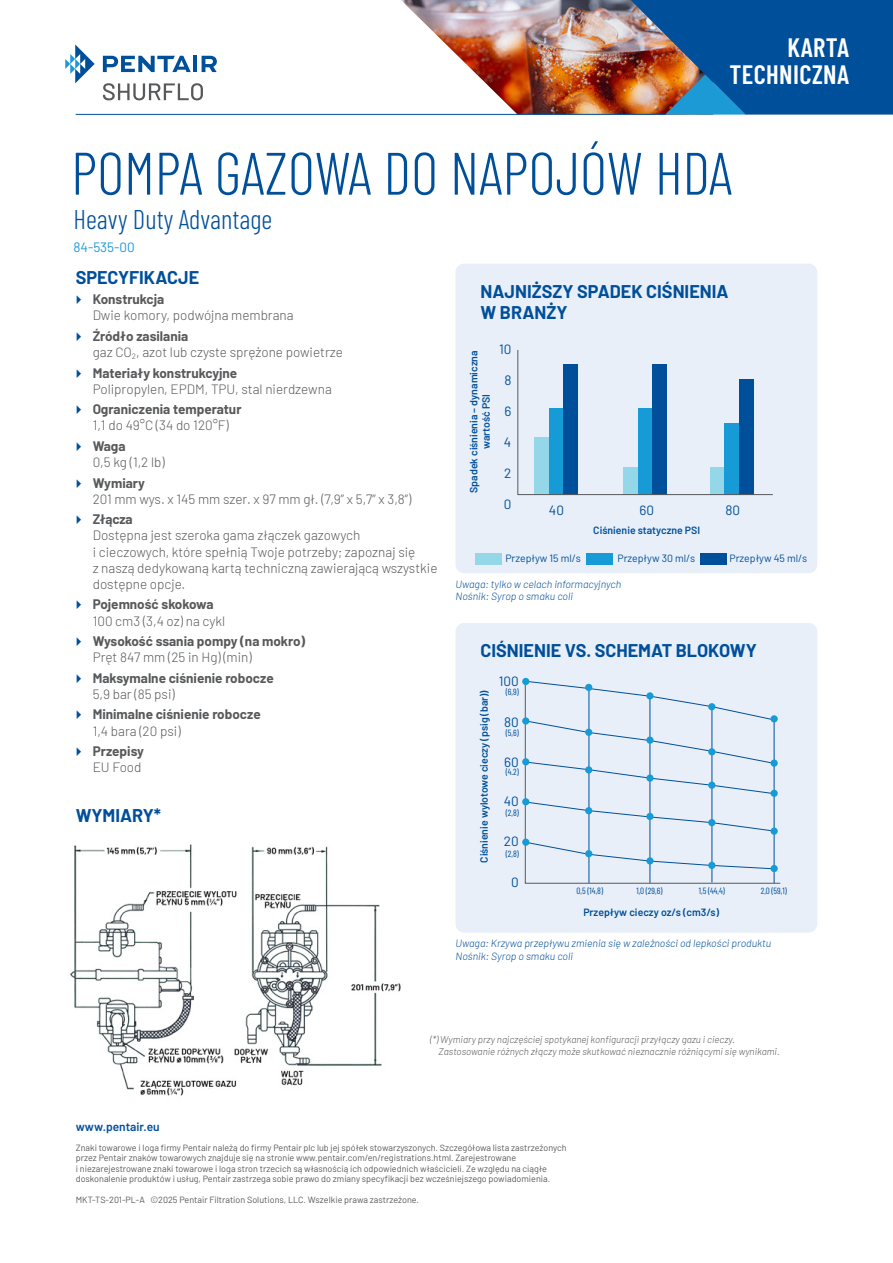
<style>
.page{position:relative;width:893px;height:1263px;background:#fff}
.page>*{position:absolute;margin:0;border:0;box-sizing:border-box;transform-origin:0 0}
.t1{font:300 59.7px "Barlow Condensed";color:#004f9a}
.t2{font:300 27px "Barlow Condensed";color:#004f9a}
.t3{font:600 26.55px/26.2px "Barlow Condensed";letter-spacing:.015em;color:#fff;text-align:right}
.t4{font:700 18px/21.6px "Barlow";color:#004f9a}
.t5{font:300 13.5px/16.2px "Barlow";color:#58595b}
.t6{font:700 13.5px "Barlow";color:#58595b}
.t7{font:13.5px "Barlow";color:#004f9a}
.t8{font:13.5px "Barlow";color:#1c9ad6}
.t9{font:600 12px "Barlow";color:#004f9a}
.t10{font:italic 300 10.5px/12.6px "Barlow";color:#004f9a}
.t11{font:600 10.5px/12.6px "Barlow";color:#004f9a;text-align:center}
.t12{font:10.5px "Barlow";color:#004f9a}
.t13{font:italic 300 9.75px/11.7px "Barlow";color:#58595b}
.t14{font:9px/10.5px "Barlow";color:#58595b}
.t15{font:9px "Barlow Condensed";color:#004f9a}
.s1{font-weight:700}
</style>
<div class="page">
<img style="left:401px;top:0;width:230px;height:114px">
<hr style="left:76px;top:114px;width:590px;height:1px;background:#004f9a">
<svg style="left:631px;top:0;width:262px;height:115px;background:#215a91"></svg>
<svg style="left:65px;top:44px;width:30px;height:39px"></svg>
<svg style="left:103px;top:56px;width:88px;height:16px"></svg>
<hr style="left:193px;top:56px;width:4px;height:16px;background:#004f9a">
<svg style="left:202px;top:56px;width:15px;height:16px"></svg>
<svg style="left:103px;top:83px;width:100px;height:17px"></svg>
<div style="left:455px;top:264px;width:362px;height:309px;background:#e8eff9;border-radius:9px"></div>
<div style="left:455px;top:623px;width:362px;height:309px;background:#e8eff9;border-radius:9px"></div>
<div style="left:475px;top:553px;width:26px;height:11px;background:#94d7e9"></div>
<div style="left:587px;top:553px;width:26px;height:11px;background:#179bd7"></div>
<div style="left:700px;top:553px;width:26px;height:11px;background:#004f9a"></div>
<svg style="left:517px;top:350px;width:256px;height:145px"></svg>
<svg style="left:525px;top:685px;width:256px;height:199px"></svg>
<svg style="left:527px;top:681px;width:247px;height:113px"></svg>
<svg style="left:526px;top:802px;width:248px;height:29px"></svg>
<svg style="left:526px;top:842px;width:248px;height:27px"></svg>
<hr style="left:589px;top:689px;width:1px;height:194px;background:#004f9a">
<hr style="left:650px;top:697px;width:1px;height:186px;background:#004f9a">
<hr style="left:712px;top:707px;width:1px;height:175px;background:#004f9a">
<hr style="left:774px;top:721px;width:1px;height:162px;background:#004f9a">
<div style="left:522px;top:678px;width:7px;height:7px;background:#179bd7;border-radius:50%"></div>
<div style="left:585px;top:684px;width:7px;height:7px;background:#179bd7;border-radius:50%"></div>
<div style="left:646px;top:692px;width:8px;height:7px;background:#179bd7;border-radius:50%"></div>
<div style="left:708px;top:703px;width:7px;height:7px;background:#179bd7;border-radius:50%"></div>
<div style="left:770px;top:715px;width:8px;height:7px;background:#179bd7;border-radius:50%"></div>
<div style="left:770px;top:759px;width:8px;height:8px;background:#179bd7;border-radius:50%"></div>
<div style="left:770px;top:790px;width:8px;height:7px;background:#179bd7;border-radius:50%"></div>
<div style="left:770px;top:827px;width:8px;height:8px;background:#179bd7;border-radius:50%"></div>
<div style="left:770px;top:865px;width:8px;height:7px;background:#179bd7;border-radius:50%"></div>
<div style="left:708px;top:748px;width:7px;height:7px;background:#179bd7;border-radius:50%"></div>
<div style="left:708px;top:782px;width:7px;height:7px;background:#179bd7;border-radius:50%"></div>
<div style="left:708px;top:819px;width:7px;height:7px;background:#179bd7;border-radius:50%"></div>
<div style="left:708px;top:862px;width:7px;height:7px;background:#179bd7;border-radius:50%"></div>
<div style="left:646px;top:736px;width:8px;height:8px;background:#179bd7;border-radius:50%"></div>
<div style="left:646px;top:774px;width:8px;height:8px;background:#179bd7;border-radius:50%"></div>
<div style="left:646px;top:813px;width:8px;height:7px;background:#179bd7;border-radius:50%"></div>
<div style="left:646px;top:857px;width:8px;height:7px;background:#179bd7;border-radius:50%"></div>
<div style="left:585px;top:729px;width:7px;height:7px;background:#179bd7;border-radius:50%"></div>
<div style="left:585px;top:766px;width:7px;height:7px;background:#179bd7;border-radius:50%"></div>
<div style="left:585px;top:807px;width:7px;height:7px;background:#179bd7;border-radius:50%"></div>
<div style="left:585px;top:850px;width:7px;height:7px;background:#179bd7;border-radius:50%"></div>
<div style="left:522px;top:717px;width:7px;height:8px;background:#179bd7;border-radius:50%"></div>
<div style="left:522px;top:758px;width:7px;height:7px;background:#179bd7;border-radius:50%"></div>
<div style="left:522px;top:798px;width:7px;height:7px;background:#179bd7;border-radius:50%"></div>
<div style="left:522px;top:838px;width:7px;height:8px;background:#179bd7;border-radius:50%"></div>
<img style="left:70px;top:844px;width:331px;height:252px">
<h3 class="t3" style="left:729px;top:33px;width:121px">KARTA<br>TECHNICZNA</h3>
<h1 class="t1" style="left:71px;top:131px;width:663px">POMPA GAZOWA DO NAPOJÓW HDA</h1>
<h2 class="t2" style="left:74px;top:200px;width:200px">Heavy Duty Advantage</h2>
<h3 class="t8" style="left:74px;top:237px;width:63px">84-535-00</h3>
<h3 class="t4" style="left:76px;top:265px;width:125px">SPECYFIKACJE</h3>
<h3 class="t6" style="left:93px;top:289px;width:73px">Konstrukcja</h3>
<h3 class="t5" style="left:93px;top:306px;width:203px">Dwie komory, podwójna membrana</h3>
<h3 class="t5" style="left:93px;top:327px;width:252px"><span class="s1">Źródło zasilania<br></span>gaz CO<sub>2</sub>, azot lub czyste sprężone powietrze</h3>
<h3 class="t6" style="left:93px;top:363px;width:146px">Materiały konstrukcyjne</h3>
<h3 class="t5" style="left:93px;top:380px;width:241px">Polipropylen, EPDM, TPU, stal nierdzewna</h3>
<h3 class="t6" style="left:93px;top:399px;width:150px">Ograniczenia temperatur</h3>
<h3 class="t5" style="left:93px;top:416px;width:138px">1,1 do 49°C (34 do 120°F)</h3>
<h3 class="t6" style="left:93px;top:436px;width:34px">Waga</h3>
<h3 class="t5" style="left:93px;top:453px;width:74px">0,5 kg (1,2 lb)</h3>
<h3 class="t6" style="left:93px;top:473px;width:54px">Wymiary</h3>
<h3 class="t5" style="left:93px;top:490px;width:320px">201 mm wys. x 145 mm szer. x 97 mm gł. (7,9” x 5,7” x 3,8”)</h3>
<h3 class="t6" style="left:93px;top:509px;width:41px">Złącza</h3>
<h3 class="t5" style="left:93px;top:526px;width:346px">Dostępna jest szeroka gama złączek gazowych<br>i cieczowych, które spełnią Twoje potrzeby; zapoznaj się<br>z naszą dedykowaną kartą techniczną zawierającą wszystkie dostępne opcje.</h3>
<h3 class="t6" style="left:93px;top:595px;width:122px">Pojemność skokowa</h3>
<h3 class="t5" style="left:93px;top:612px;width:134px">100 cm3 (3,4 oz) na cykl</h3>
<h3 class="t6" style="left:93px;top:631px;width:214px">Wysokość ssania pompy (na mokro)</h3>
<h3 class="t5" style="left:93px;top:648px;width:161px">Pręt 847 mm (25 in Hg) (min)</h3>
<h3 class="t6" style="left:93px;top:668px;width:183px">Maksymalne ciśnienie robocze</h3>
<h3 class="t5" style="left:93px;top:685px;width:84px">5,9 bar (85 psi)</h3>
<h3 class="t6" style="left:93px;top:704px;width:170px">Minimalne ciśnienie robocze</h3>
<h3 class="t5" style="left:93px;top:722px;width:89px">1,4 bara (20 psi)</h3>
<h3 class="t6" style="left:93px;top:741px;width:53px">Przepisy</h3>
<h3 class="t5" style="left:93px;top:758px;width:50px">EU Food</h3>
<h3 class="t4" style="left:76px;top:804px;width:87px">WYMIARY*</h3>
<h3 class="t4" style="left:480px;top:279px;width:250px">NAJNIŻSZY SPADEK CIŚNIENIA<br>W BRANŻY</h3>
<p class="t11" style="left:466px;top:493px;width:144px;rotate:-90deg">Spadek ciśnienia – dynamiczna wartość PSI</p>
<h3 class="t7" style="left:499px;top:339px;width:14px">10</h3>
<h3 class="t7" style="left:504px;top:370px;width:9px">8</h3>
<h3 class="t7" style="left:504px;top:401px;width:8px">6</h3>
<h3 class="t7" style="left:504px;top:432px;width:9px">4</h3>
<h3 class="t7" style="left:504px;top:463px;width:9px">2</h3>
<h3 class="t7" style="left:504px;top:494px;width:9px">0</h3>
<h3 class="t7" style="left:549px;top:500px;width:17px">40</h3>
<h3 class="t7" style="left:639px;top:500px;width:16px">60</h3>
<h3 class="t7" style="left:725px;top:500px;width:16px">80</h3>
<p class="t11" style="left:593px;top:523px;width:108px">Ciśnienie statyczne PSI</p>
<p class="t12" style="left:505px;top:550px;width:77px">Przepływ 15 ml/s</p>
<p class="t12" style="left:617px;top:550px;width:79px">Przepływ 30 ml/s</p>
<p class="t12" style="left:730px;top:550px;width:79px">Przepływ 45 ml/s</p>
<p class="t10" style="left:455px;top:577px;width:167px">Uwaga: tylko w celach informacyjnych<br>Nośnik: Syrop o smaku coli</p>
<h3 class="t4" style="left:480px;top:638px;width:278px">CIŚNIENIE VS. SCHEMAT BLOKOWY</h3>
<p class="t11" style="left:477px;top:863px;width:174px;rotate:-90deg">Ciśnienie wylotowe cieczy (psig (bar))</p>
<h3 class="t7" style="left:499px;top:671px;width:21px">100</h3>
<p class="t15" style="left:506px;top:685px;width:14px">(6,9)</p>
<p class="t15" style="left:506px;top:726px;width:14px">(5,6)</p>
<p class="t15" style="left:506px;top:765px;width:15px">(4.2)</p>
<p class="t15" style="left:506px;top:806px;width:15px">(2,8)</p>
<p class="t15" style="left:506px;top:847px;width:15px">(2,8)</p>
<h3 class="t7" style="left:504px;top:712px;width:16px">80</h3>
<h3 class="t7" style="left:504px;top:752px;width:16px">60</h3>
<h3 class="t7" style="left:504px;top:791px;width:17px">40</h3>
<h3 class="t7" style="left:504px;top:832px;width:16px">20</h3>
<h3 class="t7" style="left:511px;top:872px;width:9px">0</h3>
<p class="t15" style="left:577px;top:884px;width:28px">0,5 (14,8)</p>
<p class="t15" style="left:637px;top:884px;width:27px">1,0 (29,6)</p>
<p class="t15" style="left:699px;top:884px;width:28px">1,5 (44,4)</p>
<p class="t15" style="left:761px;top:884px;width:27px">2,0 (59,1)</p>
<p class="t11" style="left:583px;top:905px;width:137px">Przepływ cieczy oz/s (cm3/s)</p>
<p class="t10" style="left:455px;top:936px;width:317px">Uwaga: Krzywa przepływu zmienia się w zależności od lepkości produktu<br>Nośnik: Syrop o smaku coli</p>
<p class="t13" style="left:439px;top:1033px;width:343px;text-indent:-9px">(*) Wymiary przy najczęściej spotykanej konfiguracji przyłączy gazu i cieczy.<br>Zastosowanie różnych złączy może skutkować nieznacznie różniącymi się wynikami.</p>
<h3 class="t9" style="left:76px;top:1118px;width:85px">www.pentair.eu</h3>
<p class="t14" style="left:76px;top:1141px;width:492px">Znaki towarowe i loga firmy Pentair należą do firmy Pentair plc lub jej spółek stowarzyszonych. Szczegółowa lista zastrzeżonych przez Pentair znaków towarowych znajduje się na stronie www.pentair.com/en/registrations.html. Zarejestrowane<br>i niezarejestrowane znaki towarowe i loga stron trzecich są własnością ich odpowiednich właścicieli. Ze względu na ciągłe doskonalenie produktów i usług, Pentair zastrzega sobie prawo do zmiany specyfikacji bez wcześniejszego powiadomienia.</p>
<p class="t14" style="left:76px;top:1194px;width:345px">MKT-TS-201-PL-A ©2025 Pentair Filtration Solutions, LLC. Wszelkie prawa zastrzeżone.</p>
</div>
